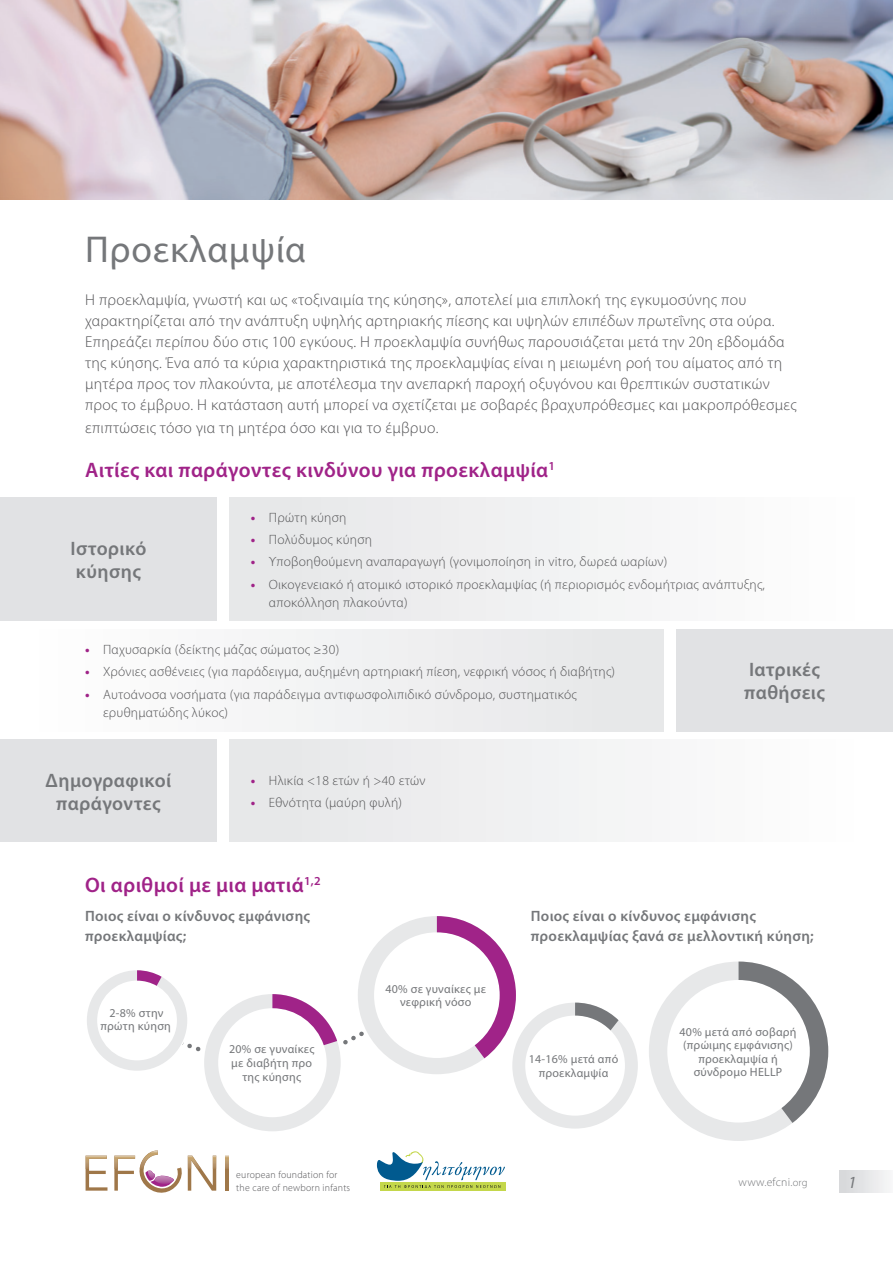
<style>
.page{position:relative;width:893px;height:1263px;background:#fff}
.page>*{position:absolute;margin:0;border:0;box-sizing:border-box;transform-origin:0 0}
.t1{font:37.5px "Myriad Pro";letter-spacing:.02em;color:#75777a}
.t2{font:600 21px "Myriad Pro";letter-spacing:.02em;color:#a02388}
.t3{font:600 19.5px/23.4px "Myriad Pro";letter-spacing:.02em;color:#75777a}
.t4{font:italic 17.1px "Myriad Pro";color:#75777a}
.t5{font:300 15.75px/21px "Myriad Pro";letter-spacing:.02em;color:#535355}
.t6{font:600 15px/19.5px "Myriad Pro";letter-spacing:.02em;color:#75777a}
.t7{font:300 13.5px/18px "Myriad Pro";letter-spacing:.02em;color:#535355}
.t8{font:12px/13.5px "Myriad Pro";letter-spacing:.02em;color:#75777a;text-align:center}
.t9{font:300 11.7px "Myriad Pro";letter-spacing:.02em;color:#75777a}
.t10{font:300 10.05px/12.1px "Myriad Pro";letter-spacing:.025em;color:#535355}
.s1{font-weight:700;color:#a02388}
.s2{font-size:10.65px}
</style>
<div class="page">
<div style="left:230px;top:497px;width:663px;height:124px;background:#f2f3f4"></div>
<div style="left:0;top:629px;width:663px;height:102px;background:#f2f3f4"></div>
<div style="left:230px;top:740px;width:663px;height:102px;background:#f2f3f4"></div>
<div style="left:0;top:497px;width:217px;height:124px;background:#e1e2e4"></div>
<div style="left:676px;top:629px;width:217px;height:102px;background:#e1e2e4"></div>
<div style="left:0;top:740px;width:217px;height:102px;background:#e1e2e4"></div>
<svg style="left:86px;top:1155px;width:21px;height:35px"></svg>
<img style="left:86px;top:1156px;width:21px;height:13px">
<svg style="left:114px;top:1150px;width:102px;height:43px"></svg>
<hr style="left:226px;top:1155px;width:3px;height:35px;background:#9f7749">
<img style="left:188px;top:1156px;width:28px;height:13px">
<svg style="left:226px;top:1156px;width:3px;height:13px"></svg>
<div style="left:839px;top:1171px;width:54px;height:22px;background:linear-gradient(to right,#d5d6d8,#f6f7f7)"></div>
<svg style="left:649px;top:961px;width:179px;height:180px"></svg>
<svg style="left:87px;top:916px;width:551px;height:215px"></svg>
<img style="left:0;top:0;width:893px;height:200px">
<div style="left:381px;top:1182px;width:125px;height:9px;background:#c4d74b"></div>
<svg style="left:377px;top:1151px;width:128px;height:37px"></svg>
<h1 class="t1" style="left:85px;top:226px;width:222px">Προεκλαμψία</h1>
<p class="t5" style="left:85px;top:290px;width:713px">Η προεκλαμψία, γνωστή και ως «τοξιναιμία της κύησης», αποτελεί μια επιπλοκή της εγκυμοσύνης που χαρακτηρίζεται από την ανάπτυξη υψηλής αρτηριακής πίεσης και υψηλών επιπέδων πρωτεΐνης στα ούρα.<br>Επηρεάζει περίπου δύο στις 100 εγκύους. Η προεκλαμψία συνήθως παρουσιάζεται μετά την 20η εβδομάδα της κύησης. Ένα από τα κύρια χαρακτηριστικά της προεκλαμψίας είναι η μειωμένη ροή του αίματος από τη μητέρα προς τον πλακούντα, με αποτέλεσμα την ανεπαρκή παροχή οξυγόνου και θρεπτικών συστατικών προς το έμβρυο. Η κατάσταση αυτή μπορεί να σχετίζεται με σοβαρές βραχυπρόθεσμες και μακροπρόθεσμες</p>
<p class="t5" style="left:85px;top:417px;width:355px">επιπτώσεις τόσο για τη μητέρα όσο και για το έμβρυο.</p>
<h2 class="t2" style="left:85px;top:456px;width:472px">Αιτίες και παράγοντες κινδύνου για προεκλαμψία<sup>1</sup></h2>
<p class="t3" style="left:70px;top:536px;width:77px">Ιστορικό κύησης</p>
<p class="t7" style="left:251px;top:509px;width:97px"><span class="s1">•</span> Πρώτη κύηση</p>
<p class="t7" style="left:251px;top:531px;width:123px"><span class="s1">•</span> Πολύδυμος κύηση</p>
<p class="t7" style="left:251px;top:553px;width:418px"><span class="s1">•</span> Υποβοηθούμενη αναπαραγωγή (γονιμοποίηση in vitro, δωρεά ωαρίων)</p>
<p class="t7" style="left:269px;top:575px;width:498px;text-indent:-18px"><span class="s1">•</span> Οικογενειακό ή ατομικό ιστορικό προεκλαμψίας (ή περιορισμός ενδομήτριας ανάπτυξης, αποκόλληση πλακούντα)</p>
<p class="t7" style="left:85px;top:641px;width:256px"><span class="s1">•</span> Παχυσαρκία (δείκτης μάζας σώματος ≥30)</p>
<p class="t7" style="left:85px;top:663px;width:532px"><span class="s1">•</span> Χρόνιες ασθένειες (για παράδειγμα, αυξημένη αρτηριακή πίεση, νεφρική νόσος ή διαβήτης)</p>
<p class="t7" style="left:103px;top:685px;width:475px;text-indent:-18px"><span class="s1">•</span> Αυτοάνοσα νοσήματα (για παράδειγμα αντιφωσφολιπιδικό σύνδρομο, συστηματικός ερυθηματώδης λύκος)</p>
<p class="t3" style="left:46px;top:768px;width:127px;text-align:center">Δημογραφικοί παράγοντες</p>
<p class="t7" style="left:251px;top:772px;width:176px"><span class="s1">•</span> Ηλικία &lt;18 ετών ή &gt;40 ετών</p>
<p class="t7" style="left:251px;top:794px;width:153px"><span class="s1">•</span> Εθνότητα (μαύρη φυλή)</p>
<h2 class="t2" style="left:85px;top:871px;width:237px">Οι αριθμοί με μια ματιά<sup>1,2</sup></h2>
<p class="t3" style="left:744px;top:657px;width:82px">Ιατρικές παθήσεις</p>
<p class="t6" style="left:85px;top:906px;width:227px">Ποιος είναι ο κίνδυνος εμφάνισης προεκλαμψίας;</p>
<p class="t8" style="left:101px;top:1006px;width:72px">2-8% στην πρώτη κύηση</p>
<p class="t8" style="left:229px;top:1042px;width:87px">20% σε γυναίκες με διαβήτη προ της κύησης</p>
<p class="t8" style="left:385px;top:982px;width:102px">40% σε γυναίκες με νεφρική νόσο</p>
<p class="t6" style="left:531px;top:906px;width:284px">Ποιος είναι ο κίνδυνος εμφάνισης προεκλαμψίας ξανά σε μελλοντική κύηση;</p>
<p class="t8" style="left:529px;top:1052px;width:91px">14-16% μετά από προεκλαμψία</p>
<p class="t8" style="left:680px;top:1024px;width:118px">40% μετά από σοβαρή (πρώιμης εμφάνισης) προεκλαμψία ή σύνδρομο HELLP</p>
<p class="t10" style="left:236px;top:1169px;width:115px">european foundation for the care of newborn infants</p>
<p class="t9" style="left:738px;top:1176px;width:71px">www.efcni.<span class="s2">org</span></p>
<p class="t4" style="left:848px;top:1172px;width:10px">1</p>
</div>
